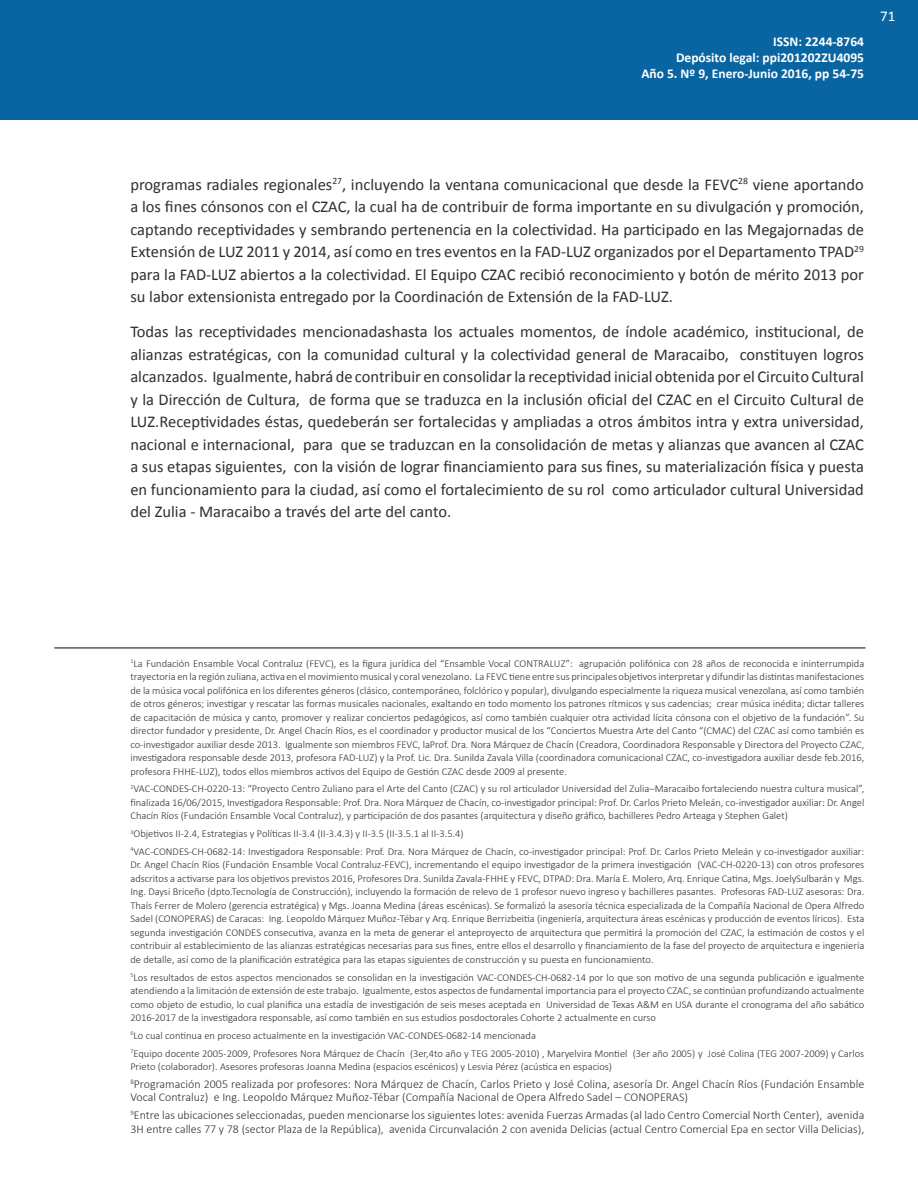
<style>
.page{position:relative;width:918px;height:1188px;background:#fff}
.page>*{position:absolute;margin:0;border:0;box-sizing:border-box;transform-origin:0 0}
.Paragraph_Style_2{font:16.5px/22.5px "Calibri";color:#312f30;text-align:justify}
.t1{font:15px "Calibri";color:#fff}
.t2{font:700 13.5px/16.2px "Calibri";color:#fff;text-align:right}
.Paragraph_Style_2-2{font:300 12px/13.5px "Calibri";color:#312f30}
.Paragraph_Style_2-3{font:300 10.5px/13.5px "Calibri";color:#312f30;text-align:justify}
</style>
<div class="page">
<div style="left:0;top:0;width:918px;height:119px;background:#0965a1"></div>
<hr style="left:54px;top:647px;width:811px;height:2px;background:#57585a">
<p class="t2" style="left:641px;top:33px;width:224px">ISSN: 2244-8764<br>Depósito legal: ppi201202ZU4095<br>Año 5. Nº 9, Enero-Junio 2016, pp 54-75</p>
<h2 class="t1" style="left:880px;top:6px;width:17px">71</h2>
<p class="Paragraph_Style_2" style="left:130px;top:173px;width:735px">programas radiales regionales<sup>27</sup>, incluyendo la ventana comunicacional que desde la FEVC<sup>28</sup> viene aportando a los fines cónsonos con el CZAC, la cual ha de contribuir de forma importante en su divulgación y promoción, captando receptividades y sembrando pertenencia en la colectividad. Ha participado en las Megajornadas de Extensión de LUZ 2011 y 2014, así como en tres eventos en la FAD-LUZ organizados por el Departamento TPAD<sup>29 </sup>para la FAD-LUZ abiertos a la colectividad. El Equipo CZAC recibió reconocimiento y botón de mérito 2013 por su labor extensionista entregado por la Coordinación de Extensión de la FAD-LUZ.</p>
<p class="Paragraph_Style_2" style="left:130px;top:321px;width:735px">Todas las receptividades mencionadashasta los actuales momentos, de índole académico, institucional, de alianzas estratégicas, con la comunidad cultural y la colectividad general de Maracaibo, constituyen logros alcanzados. Igualmente, habrá de contribuir en consolidar la receptividad inicial obtenida por el Circuito Cultural y la Dirección de Cultura, de forma que se traduzca en la inclusión oficial del CZAC en el Circuito Cultural de LUZ.Receptividades éstas, quedeberán ser fortalecidas y ampliadas a otros ámbitos intra y extra universidad, nacional e internacional, para que se traduzcan en la consolidación de metas y alianzas que avancen al CZAC a sus etapas siguientes, con la visión de lograr financiamiento para sus fines, su materialización física y puesta en funcionamiento para la ciudad, así como el fortalecimiento de su rol como articulador cultural Universidad del Zulia - Maracaibo a través del arte del canto.</p>
<p class="Paragraph_Style_2-3" style="left:130px;top:656px;width:735px"><sup>1</sup>La Fundación Ensamble Vocal Contraluz (FEVC), es la figura jurídica del “Ensamble Vocal CONTRALUZ”: agrupación polifónica con 28 años de reconocida e ininterrumpida trayectoria en la región zuliana, activa en el movimiento musical y coral venezolano. La FEVC tiene entre sus principales objetivos interpretar y difundir las distintas manifestaciones de la música vocal polifónica en los diferentes géneros (clásico, contemporáneo, folclórico y popular), divulgando especialmente la riqueza musical venezolana, así como también de otros géneros; investigar y rescatar las formas musicales nacionales, exaltando en todo momento los patrones rítmicos y sus cadencias; crear música inédita; dictar talleres de capacitación de música y canto, promover y realizar conciertos pedagógicos, así como también cualquier otra actividad lícita cónsona con el objetivo de la fundación”. Su director fundador y presidente, Dr. Angel Chacín Ríos, es el coordinador y productor musical de los “Conciertos Muestra Arte del Canto “(CMAC) del CZAC así como también es co-investigador auxiliar desde 2013. Igualmente son miembros FEVC, laProf. Dra. Nora Márquez de Chacín (Creadora, Coordinadora Responsable y Directora del Proyecto CZAC, investigadora responsable desde 2013, profesora FAD-LUZ) y la Prof. Lic. Dra. Sunilda Zavala Villa (coordinadora comunicacional CZAC, co-investigadora auxiliar desde feb.2016, profesora FHHE-LUZ), todos ellos miembros activos del Equipo de Gestión CZAC desde 2009 al presente.</p>
<p class="Paragraph_Style_2-3" style="left:130px;top:782px;width:735px"><sup>2</sup>VAC-CONDES-CH-0220-13: “Proyecto Centro Zuliano para el Arte del Canto (CZAC) y su rol articulador Universidad del Zulia–Maracaibo fortaleciendo nuestra cultura musical”, finalizada 16/06/2015, Investigadora Responsable: Prof. Dra. Nora Márquez de Chacín, co-investigador principal: Prof. Dr. Carlos Prieto Meleán, co-investigador auxiliar: Dr. Angel Chacín Ríos (Fundación Ensamble Vocal Contraluz), y participación de dos pasantes (arquitectura y diseño gráfico, bachilleres Pedro Arteaga y Stephen Galet)</p>
<p class="Paragraph_Style_2-3" style="left:130px;top:827px;width:335px"><sup>3</sup>Objetivos II-2.4, Estrategias y Políticas II-3.4 (II-3.4.3) y II-3.5 (II-3.5.1 al II-3.5.4)</p>
<p class="Paragraph_Style_2-3" style="left:130px;top:845px;width:735px"><sup>4</sup>VAC-CONDES-CH-0682-14: Investigadora Responsable: Prof. Dra. Nora Márquez de Chacín, co-investigador principal: Prof. Dr. Carlos Prieto Meleán y co-investigador auxiliar:<br>Dr. Angel Chacín Ríos (Fundación Ensamble Vocal Contraluz-FEVC), incrementando el equipo investigador de la primera investigación (VAC-CH-0220-13) con otros profesores adscritos a activarse para los objetivos previstos 2016, Profesores Dra. Sunilda Zavala-FHHE y FEVC, DTPAD: Dra. María E. Molero, Arq. Enrique Catina, Mgs. JoelySulbarán y Mgs.<br>Ing. Daysi Briceño (dpto.Tecnología de Construcción), incluyendo la formación de relevo de 1 profesor nuevo ingreso y bachilleres pasantes. Profesoras FAD-LUZ asesoras: Dra.<br>Thaís Ferrer de Molero (gerencia estratégica) y Mgs. Joanna Medina (áreas escénicas). Se formalizó la asesoría técnica especializada de la Compañía Nacional de Opera Alfredo Sadel (CONOPERAS) de Caracas: Ing. Leopoldo Márquez Muñoz-Tébar y Arq. Enrique Berrizbeitia (ingeniería, arquitectura áreas escénicas y producción de eventos líricos). Esta segunda investigación CONDES consecutiva, avanza en la meta de generar el anteproyecto de arquitectura que permitirá la promoción del CZAC, la estimación de costos y el contribuir al establecimiento de las alianzas estratégicas necesarias para sus fines, entre ellos el desarrollo y financiamiento de la fase del proyecto de arquitectura e ingeniería de detalle, así como de la planificación estratégica para las etapas siguientes de construcción y su puesta en funcionamiento.</p>
<p class="Paragraph_Style_2-3" style="left:130px;top:970px;width:735px"><sup>5</sup>Los resultados de estos aspectos mencionados se consolidan en la investigación VAC-CONDES-CH-0682-14 por lo que son motivo de una segunda publicación e igualmente atendiendo a la limitación de extensión de este trabajo. Igualmente, estos aspectos de fundamental importancia para el proyecto CZAC, se continúan profundizando actualmente como objeto de estudio, lo cual planifica una estadía de investigación de seis meses aceptada en Universidad de Texas A&amp;M en USA durante el cronograma del año sabático 2016-2017 de la investigadora responsable, así como también en sus estudios posdoctorales Cohorte 2 actualmente en curso</p>
<p class="Paragraph_Style_2-3" style="left:130px;top:1029px;width:407px"><sup>6</sup>Lo cual continua en proceso actualmente en la investigación VAC-CONDES-0682-14 mencionada</p>
<p class="Paragraph_Style_2-3" style="left:130px;top:1046px;width:735px"><sup>7</sup>Equipo docente 2005-2009, Profesores Nora Márquez de Chacín (3er,4to año y TEG 2005-2010) , Maryelvira Montiel (3er año 2005) y José Colina (TEG 2007-2009) y Carlos<br>Prieto (colaborador). Asesores profesoras Joanna Medina (espacios escénicos) y Lesvia Pérez (acústica en espacios)</p>
<p class="Paragraph_Style_2-2" style="left:130px;top:1077px;width:735px"><sup>8</sup>Programación 2005 realizada por profesores: Nora Márquez de Chacín, Carlos Prieto y José Colina, asesoría Dr. Angel Chacín Ríos (Fundación Ensamble<br>Vocal Contraluz) e Ing. Leopoldo Márquez Muñoz-Tébar (Compañía Nacional de Opera Alfredo Sadel – CONOPERAS)</p>
<p class="Paragraph_Style_2-2" style="left:130px;top:1108px;width:735px"><sup>9</sup>Entre las ubicaciones seleccionadas, pueden mencionarse los siguientes lotes: avenida Fuerzas Armadas (al lado Centro Comercial North Center), avenida<br>3H entre calles 77 y 78 (sector Plaza de la República), avenida Circunvalación 2 con avenida Delicias (actual Centro Comercial Epa en sector Villa Delicias),</p>
</div>
